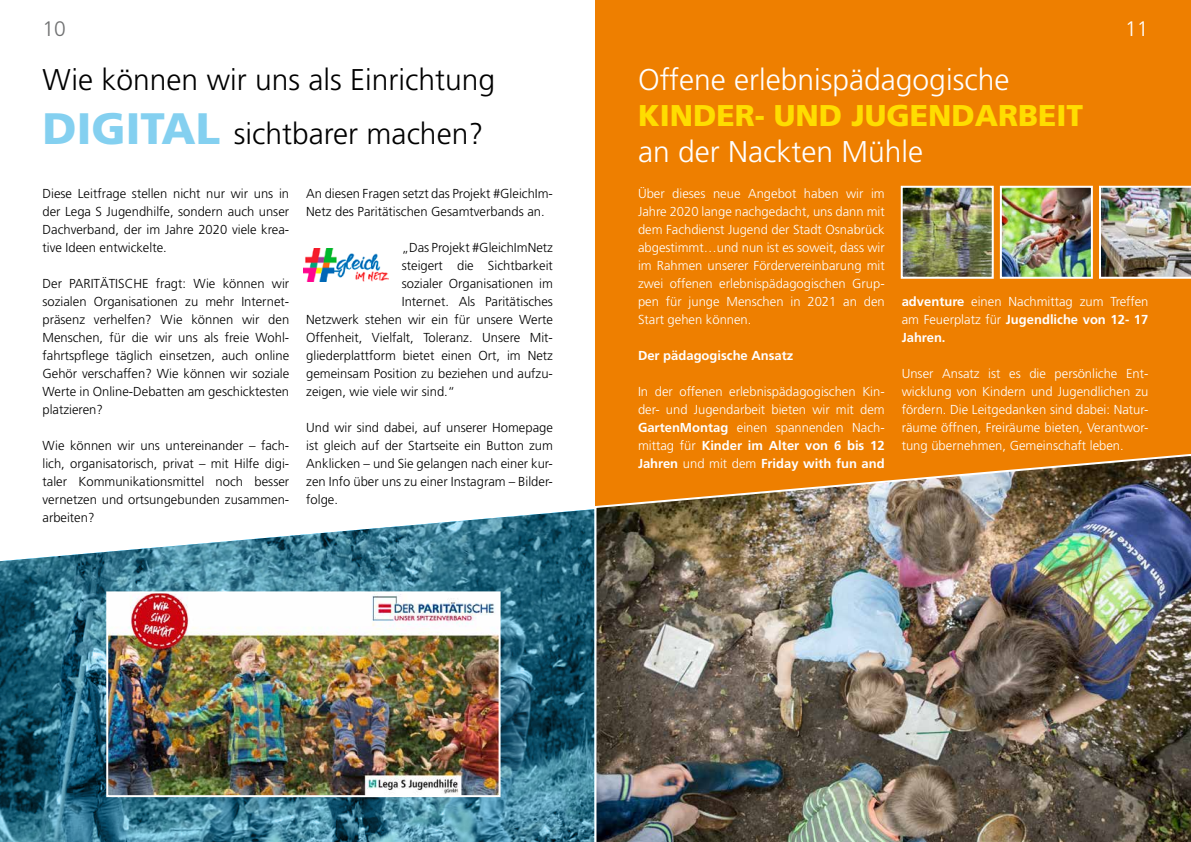
<style>
.page{position:relative;width:1191px;height:842px;background:#fff}
.page>*{position:absolute;margin:0;border:0;box-sizing:border-box;transform-origin:0 0}
.t1{font:300 30px/54px "Frutiger";color:#000}
.t2{font:300 30px "Frutiger";color:#fff}
.t3{font:900 30px "Frutiger";color:#fd0}
.t4{font:300 21px "Frutiger";color:#707172}
.t5{font:300 21px "Frutiger";color:#fff}
.t6{font:300 13px/18px "Frutiger";color:#000;text-align:justify}
.t7{font:300 13px/18px "Frutiger";color:#fff;text-align:justify}
.t8{font:700 13px "Frutiger";color:#fff}
.s1{font-weight:900;font-size:44px;color:#84d0f0}
.s2{font-weight:700}
</style>
<div class="page">
<div style="left:595px;top:0;width:596px;height:842px;background:#ee7f00"></div>
<svg style="left:0;top:509px;width:593px;height:333px;background:#4c8499"></svg>
<img style="left:109px;top:594px;width:388px;height:200px">
<div style="left:106px;top:591px;width:394px;height:206px;border:2px solid #fff"></div>
<img style="left:303px;top:248px;width:85px;height:34px">
<img style="left:593px;top:454px;width:598px;height:388px">
<img style="left:1099px;top:186px;width:92px;height:93px">
<img style="left:1003px;top:189px;width:86px;height:87px">
<div style="left:1000px;top:186px;width:92px;height:93px;border:2px solid #fff"></div>
<img style="left:903px;top:189px;width:87px;height:87px">
<div style="left:900px;top:186px;width:93px;height:93px;border:2px solid #fff"></div>
<h2 class="t4" style="left:43px;top:17px;width:25px">10</h2>
<h2 class="t5" style="left:1125px;top:17px;width:25px">11</h2>
<h1 class="t1" style="left:43px;top:53px;width:454px">Wie können wir uns als Einrichtung<br><span class="s1">DIGITAL</span> sichtbarer machen?</h1>
<h1 class="t2" style="left:638px;top:63px;width:373px">Offene erlebnispädagogische</h1>
<h1 class="t3" style="left:638px;top:97px;width:447px">KINDER- UND JUGENDARBEIT</h1>
<h1 class="t2" style="left:638px;top:135px;width:287px">an der Nackten Mühle</h1>
<p class="t7" style="left:638px;top:184px;width:248px">Über dieses neue Angebot haben wir im Jahre 2020 lange nachgedacht, uns dann mit dem Fachdienst Jugend der Stadt Osnabrück abgestimmt…und nun ist es soweit, dass wir im Rahmen unserer Fördervereinbarung mit zwei offenen erlebnispädagogischen Grup&shy;pen für junge Menschen in 2021 an den Start gehen können.</p>
<p class="t8" style="left:638px;top:348px;width:157px">Der pädagogische Ansatz</p>
<p class="t7" style="left:638px;top:383px;width:248px">In der offenen erlebnispädagogischen Kin&shy;der- und Jugendarbeit bieten wir mit dem <span class="s2">GartenMontag</span> einen spannenden Nach&shy;mittag für <span class="s2">Kinder im Alter von 6 bis 12<br>Jahren</span> und mit dem <span class="s2">Friday with fun and</span></p>
<p class="t6" style="left:43px;top:184px;width:248px">Diese Leitfrage stellen nicht nur wir uns in der Lega S Jugendhilfe, sondern auch unser Dachverband, der im Jahre 2020 viele krea&shy;tive Ideen entwickelte.</p>
<p class="t6" style="left:43px;top:274px;width:248px">Der PARITÄTISCHE fragt: Wie können wir sozialen Organisationen zu mehr Internet&shy;präsenz verhelfen? Wie können wir den Menschen, für die wir uns als freie Wohl&shy;fahrtspflege täglich einsetzen, auch online Gehör verschaffen? Wie können wir soziale Werte in Online-Debatten am geschicktesten platzieren?</p>
<p class="t6" style="left:43px;top:437px;width:248px">Wie können wir uns untereinander – fach&shy;lich, organisatorisch, privat – mit Hilfe digi&shy;taler Kommunikationsmittel noch besser vernetzen und ortsungebunden zusammen&shy;arbeiten?</p>
<p class="t6" style="left:306px;top:185px;width:248px">An diesen Fragen setzt das Projekt #GleichIm-<br>Netz des Paritätischen Gesamtverbands an.</p>
<p class="t6" style="left:402px;top:239px;width:153px">„Das Projekt #GleichImNetz</p>
<p class="t6" style="left:402px;top:257px;width:153px">steigert die Sichtbarkeit</p>
<p class="t6" style="left:402px;top:275px;width:153px">sozialer Organisationen im</p>
<p class="t6" style="left:402px;top:293px;width:153px">Internet. Als Paritätisches</p>
<p class="t6" style="left:306px;top:311px;width:248px">Netzwerk stehen wir ein für unsere Werte</p>
<p class="t6" style="left:306px;top:329px;width:248px">Offenheit, Vielfalt, Toleranz. Unsere Mit-</p>
<p class="t6" style="left:306px;top:347px;width:248px">gliederplattform bietet einen Ort, im Netz</p>
<p class="t6" style="left:306px;top:365px;width:248px">gemeinsam Position zu beziehen und aufzu-</p>
<p class="t6" style="left:306px;top:383px;width:150px">zeigen, wie viele wir sind.“</p>
<p class="t6" style="left:306px;top:419px;width:248px">Und wir sind dabei, auf unserer Homepage ist gleich auf der Startseite ein Button zum Anklicken – und Sie gelangen nach einer kur&shy;zen Info über uns zu einer Instagram – Bilder&shy;folge.</p>
<p class="t7" style="left:901px;top:293px;width:248px"><span class="s2">adventure</span> einen Nachmittag zum Treffen am Feuerplatz für <span class="s2">Jugendliche von 12- 17<br>Jahren.</span></p>
<p class="t7" style="left:901px;top:365px;width:248px">Unser Ansatz ist es die persönliche Ent&shy;wicklung von Kindern und Jugendlichen zu fördern. Die Leitgedanken sind dabei: Natur&shy;räume öffnen, Freiräume bieten, Verantwor&shy;tung übernehmen, Gemeinschaft leben.</p>
</div>
